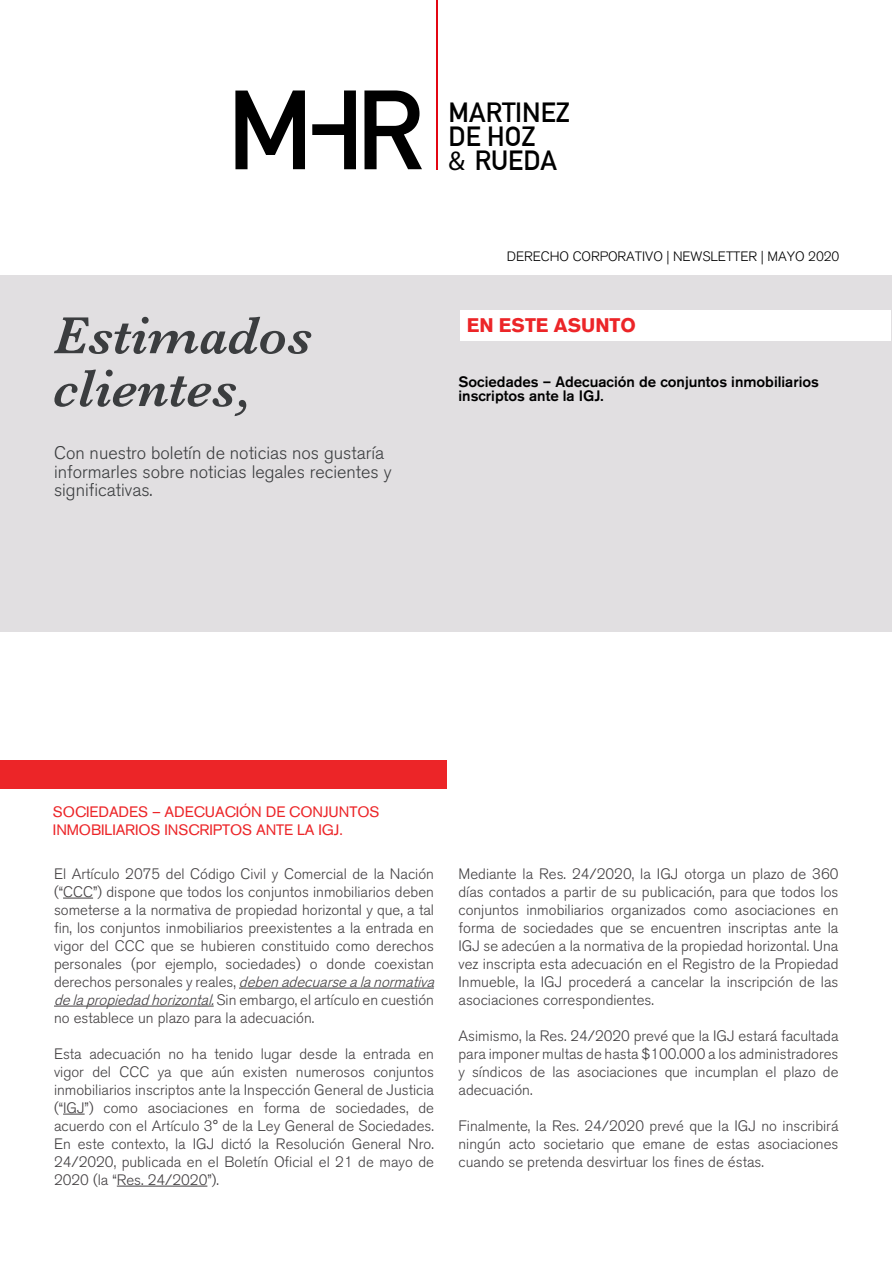
<style>
.page{position:relative;width:893px;height:1263px;background:#fff}
.page>*{position:absolute;margin:0;border:0;box-sizing:border-box;transform-origin:0 0}
.t1{font:italic 600 54px/52.8px "Baskerville";color:#3b3d3f}
.t2{font:700 27.15px/23.9px "DIN Alternate";color:#000}
.t3{font:700 19.5px "Akzidenz Grotesk BE";color:#ec2528}
.t4{font:300 18px/18.6px "Akzidenz Grotesk BE";color:#3b3d3f}
.t5{font:300 15px/18px "Akzidenz Grotesk BE";color:#423f41;text-align:justify}
.t6{font:500 15px/13.5px "Akzidenz Grotesk BE";color:#000}
.t7{font:15px/18px "Akzidenz Grotesk BE";letter-spacing:-.005em;color:#ec2528}
.t8{font:300 13.5px "Akzidenz Grotesk BE";letter-spacing:-.005em;color:#000}
.s1{font-family:"Myriad Pro";font-weight:400}
.s2{font-style:italic}
</style>
<div class="page">
<hr style="left:436px;top:0;width:1px;height:169px;background:#e30613">
<svg style="left:312px;top:90px;width:44px;height:79px"></svg>
<svg style="left:364px;top:90px;width:58px;height:79px"></svg>
<svg style="left:235px;top:90px;width:70px;height:79px"></svg>
<div style="left:0;top:275px;width:892px;height:356px;background:#e1dfe1"></div>
<div style="left:460px;top:311px;width:431px;height:30px;background:#fff"></div>
<hr style="left:63px;top:898px;width:30px;height:1px;background:#423f41">
<hr style="left:239px;top:988px;width:195px;height:1px;background:#423f41">
<hr style="left:54px;top:1006px;width:160px;height:1px;background:#423f41">
<svg style="left:63px;top:1114px;width:22px;height:1px"></svg>
<hr style="left:117px;top:1186px;width:90px;height:1px;background:#423f41">
<div style="left:0;top:760px;width:446px;height:29px;background:#ec2528"></div>
<h2 class="t2" style="left:449px;top:99px;width:123px">MARTINEZ<br>DE HOZ<br><span class="s1">&amp;</span> RUEDA</h2>
<p class="t8" style="left:507px;top:248px;width:334px">DERECHO CORPORATIVO | NEWSLETTER | MAYO 2020</p>
<h1 class="t1" style="left:53px;top:309px;width:260px">Estimados clientes,</h1>
<h3 class="t3" style="left:467px;top:314px;width:171px">EN ESTE ASUNTO</h3>
<p class="t6" style="left:458px;top:375px;width:362px">Sociedades – Adecuación de conjuntos inmobiliarios inscriptos ante la IGJ.</p>
<p class="t4" style="left:54px;top:444px;width:339px">Con nuestro boletín de noticias nos gustaría informarles sobre noticias legales recientes y significativas.</p>
<p class="t7" style="left:53px;top:803px;width:328px">SOCIEDADES – ADECUACIÓN DE CONJUNTOS<br>INMOBILIARIOS INSCRIPTOS ANTE LA IGJ.</p>
<p class="t5" style="left:54px;top:865px;width:386px;text-align:left">El Artículo 2075 del Código Civil y Comercial de la Nación (“CCC”) dispone que todos los conjuntos inmobiliarios deben someterse a la normativa de propiedad horizontal y que, a tal fin, los conjuntos inmobiliarios preexistentes a la entrada en vigor del CCC que se hubieren constituido como derechos personales (por ejemplo, sociedades) o donde coexistan derechos personales y reales, <span class="s2">debenadecuarsealanormativa delapropiedadhorizontal.</span>Sin embargo, el artículo en cuestión no establece un plazo para la adecuación.</p>
<p class="t5" style="left:54px;top:1045px;width:381px">Esta adecuación no ha tenido lugar desde la entrada en vigor del CCC ya que aún existen numerosos conjuntos inmobiliarios inscriptos ante la Inspección General de Justicia (“IGJ”) como asociaciones en forma de sociedades, de acuerdo con el Artículo 3° de la Ley General de Sociedades.<br>En este contexto, la IGJ dictó la Resolución General Nro.<br>24/2020, publicada en el Boletín Oficial el 21 de mayo de 2020 (la “Res. 24/2020”).</p>
<p class="t5" style="left:458px;top:865px;width:381px">Mediante la Res. 24/2020, la IGJ otorga un plazo de 360 días contados a partir de su publicación, para que todos los conjuntos inmobiliarios organizados como asociaciones en forma de sociedades que se encuentren inscriptas ante la IGJ se adecúen a la normativa de la propiedad horizontal. Una vez inscripta esta adecuación en el Registro de la Propiedad Inmueble, la IGJ procederá a cancelar la inscripción de las asociaciones correspondientes.</p>
<p class="t5" style="left:458px;top:1027px;width:381px">Asimismo, la Res. 24/2020 prevé que la IGJ estará facultada para imponer multas de hasta $100.000 a los administradores y síndicos de las asociaciones que incumplan el plazo de adecuación.</p>
<p class="t5" style="left:458px;top:1117px;width:381px">Finalmente, la Res. 24/2020 prevé que la IGJ no inscribirá ningún acto societario que emane de estas asociaciones cuando se pretenda desvirtuar los fines de éstas.</p>
</div>
